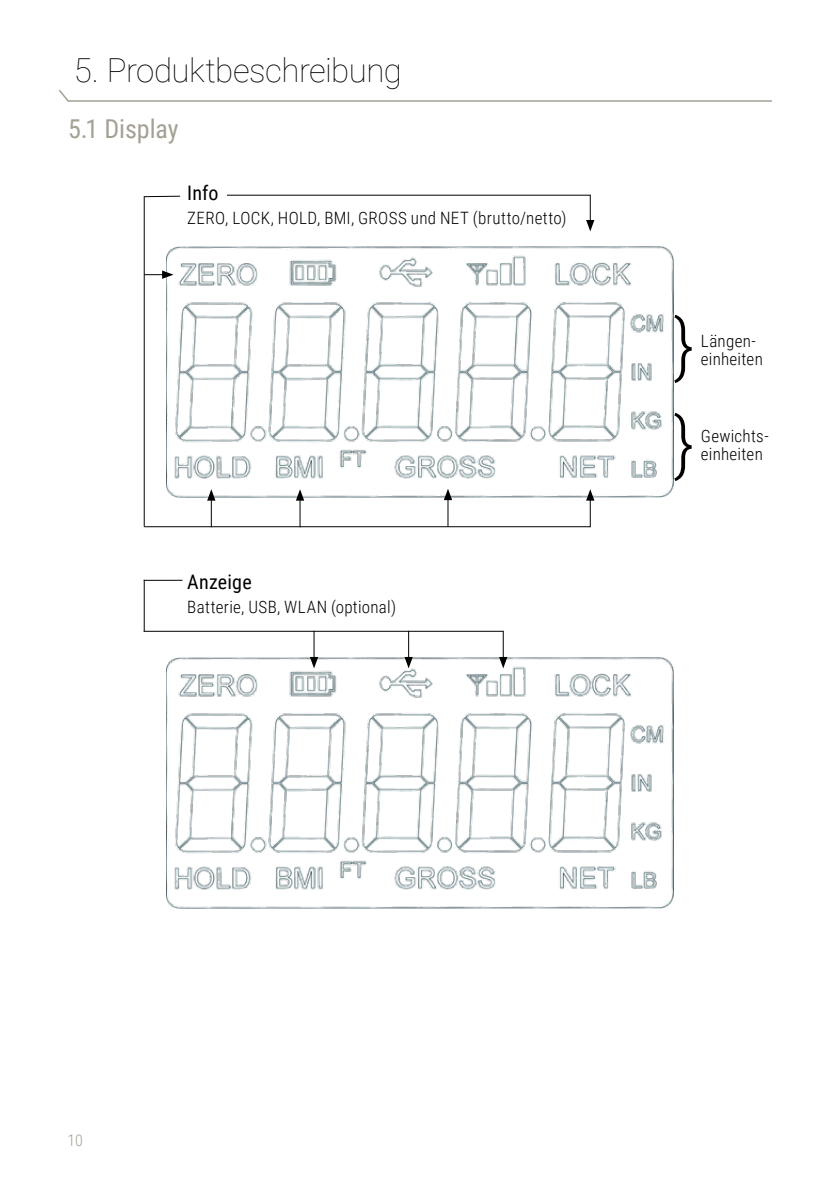
<style>
.page{position:relative;width:840px;height:1191px;background:#fff}
.page>*{position:absolute;margin:0;border:0;box-sizing:border-box;transform-origin:0 0}
.t1{font:300 70px/98px "Roboto Condensed";color:#000}
.t2{font:100 33px "Roboto";letter-spacing:-.015em;color:#000}
.t3{font:26px "Roboto Condensed";letter-spacing:-.005em;color:#a3a094}
.t4{font:20px "Roboto Condensed";letter-spacing:.01em;color:#000}
.t5{font:300 17px/18px "Roboto Condensed";letter-spacing:.015em;color:#000}
.t6{font:300 16px "Roboto Condensed";color:#a3a094}
</style>
<div class="page">
<svg style="left:59px;top:90px;width:713px;height:12px"></svg>
<img style="left:166px;top:246px;width:507px;height:251px">
<img style="left:166px;top:658px;width:507px;height:251px">
<hr style="left:227px;top:195px;width:363px;height:1px;background:#000">
<svg style="left:585px;top:195px;width:9px;height:36px"></svg>
<hr style="left:144px;top:196px;width:36px;height:1px;background:#000">
<hr style="left:144px;top:196px;width:1px;height:331px;background:#000">
<hr style="left:144px;top:526px;width:446px;height:1px;background:#000">
<hr style="left:589px;top:497px;width:1px;height:30px;background:#000">
<svg style="left:585px;top:489px;width:9px;height:11px"></svg>
<hr style="left:447px;top:497px;width:1px;height:30px;background:#000">
<svg style="left:443px;top:489px;width:9px;height:11px"></svg>
<hr style="left:299px;top:497px;width:1px;height:30px;background:#000">
<svg style="left:296px;top:489px;width:8px;height:11px"></svg>
<hr style="left:211px;top:497px;width:1px;height:30px;background:#000">
<svg style="left:207px;top:489px;width:8px;height:11px"></svg>
<svg style="left:144px;top:270px;width:29px;height:9px"></svg>
<hr style="left:144px;top:580px;width:38px;height:1px;background:#000">
<hr style="left:144px;top:580px;width:1px;height:52px;background:#000">
<hr style="left:144px;top:631px;width:359px;height:1px;background:#000">
<svg style="left:310px;top:631px;width:8px;height:37px"></svg>
<svg style="left:404px;top:631px;width:8px;height:37px"></svg>
<svg style="left:499px;top:631px;width:8px;height:37px"></svg>
<h2 class="t2" style="left:74px;top:47px;width:329px">5. Produktbeschreibung</h2>
<h3 class="t3" style="left:68px;top:111px;width:112px">5.1 Display</h3>
<p class="t4" style="left:187px;top:179px;width:33px">Info</p>
<p class="t5" style="left:187px;top:208px;width:380px">ZERO, LOCK, HOLD, BMI, GROSS und NET (brutto/netto)</p>
<p class="t4" style="left:187px;top:568px;width:66px">Anzeige</p>
<p class="t5" style="left:187px;top:597px;width:210px">Batterie, USB, WLAN (optional)</p>
<h1 class="t1" style="left:673px;top:293px;width:22px">} }</h1>
<p class="t5" style="left:700px;top:331px;width:63px">Längen&shy;einheiten</p>
<p class="t5" style="left:700px;top:426px;width:69px">Gewichts&shy;einheiten</p>
<p class="t6" style="left:67px;top:1129px;width:17px">10</p>
</div>
